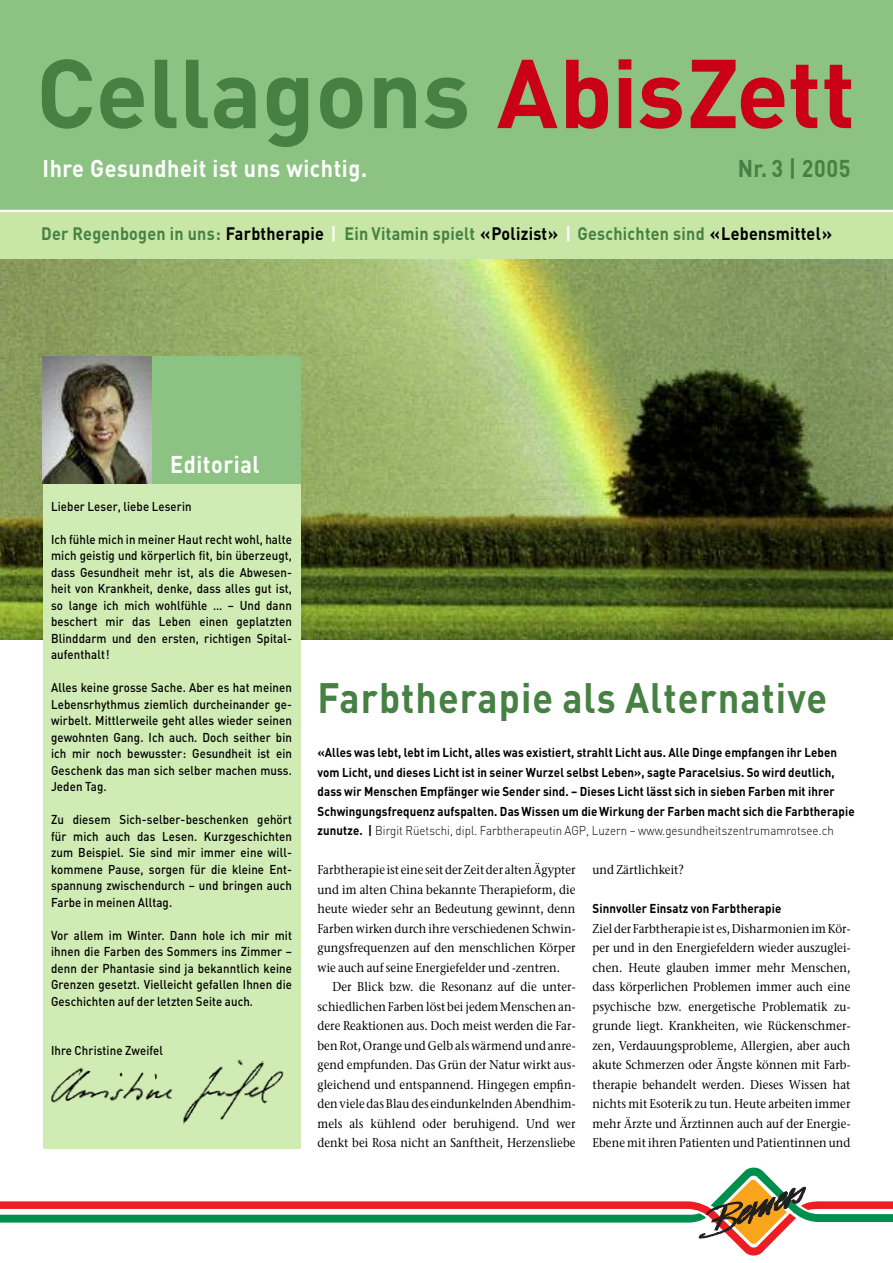
<style>
.page{position:relative;width:893px;height:1263px;background:#fff}
.page>*{position:absolute;margin:0;border:0;box-sizing:border-box;transform-origin:0 0}
.t1{font:700 96px "DIN";color:#468143}
.t2{font:700 42px "DIN";letter-spacing:.025em;color:#468143;scale:.9 1}
.t3{font:700 24px "DIN";letter-spacing:.025em;color:#fff;scale:.9 1}
.t4{font:700 24px "DIN";letter-spacing:.025em;color:#468143;scale:.9 1}
.t5{font:700 17.85px "DIN";letter-spacing:.015em;color:#468143;scale:.9 1}
.t6{font:500 12.75px/19.5px "ITC Stone Serif";letter-spacing:.005em;color:#000;text-align:justify;scale:.9 1}
.t7{font:500 12.75px/16.5px "DIN";letter-spacing:.01em;color:#000;text-align:justify;scale:.9 1}
.t8{font:700 12.75px/19.5px "DIN";letter-spacing:.01em;color:#000;scale:.9 1}
.s1{color:#ca0016}
.s2{color:#000}
.s3{color:#fff}
.s4{font-weight:300}
</style>
<div class="page">
<div style="left:0;top:0;width:893px;height:259px;background:#8cc282"></div>
<div style="left:0;top:211px;width:893px;height:48px;background:#c8e7a7"></div>
<svg style="left:0;top:1167px;width:893px;height:89px"></svg>
<img style="left:0;top:259px;width:893px;height:381px">
<div style="left:43px;top:356px;width:257px;height:128px;background:#8cc282"></div>
<img style="left:43px;top:356px;width:109px;height:128px">
<div style="left:43px;top:484px;width:257px;height:664px;background:#d0ebb4"></div>
<hr style="left:0;top:210px;width:893px;height:2px;background:#fff">
<img style="left:51px;top:1060px;width:233px;height:65px">
<h1 class="t1" style="left:36px;top:39px;width:821px">Cellagons <span class="s1">AbisZett</span></h1>
<h3 class="t3" style="left:43px;top:154px;width:362px">Ihre Gesundheit ist uns wichtig.</h3>
<h3 class="t4" style="left:738px;top:154px;width:127px">Nr. 3 | 2005</h3>
<h3 class="t5" style="left:41px;top:223px;width:880px">Der Regenbogen in uns: <span class="s2">Farbtherapie</span> <span class="s3">|</span> Ein Vitamin spielt <span class="s2">«Polizist»</span> <span class="s3">|</span> Geschichten sind <span class="s2">«Lebensmittel»</span></h3>
<h3 class="t3" style="left:170px;top:451px;width:101px">Editorial</h3>
<p class="t7" style="left:51px;top:498px;width:158px">Lieber Leser, liebe Leserin</p>
<p class="t7" style="left:51px;top:531px;width:269px">Ich fühle mich in meiner Haut recht wohl, halte mich geistig und körperlich fit, bin überzeugt, dass Gesundheit mehr ist, als die Abwesen&shy;heit von Krankheit, denke, dass alles gut ist, so lange ich mich wohlfühle … – Und dann beschert mir das Leben einen geplatzten Blinddarm und den ersten, richtigen Spital&shy;aufenthalt!</p>
<p class="t7" style="left:51px;top:679px;width:269px">Alles keine grosse Sache. Aber es hat meinen Lebensrhythmus ziemlich durcheinander ge&shy;wirbelt. Mittlerweile geht alles wieder seinen gewohnten Gang. Ich auch. Doch seither bin ich mir noch bewusster: Gesundheit ist ein Geschenk das man sich selber machen muss.<br>Jeden Tag.</p>
<p class="t7" style="left:51px;top:811px;width:269px">Zu diesem Sich-selber-beschenken gehört für mich auch das Lesen. Kurzgeschichten zum Beispiel. Sie sind mir immer eine will&shy;kommene Pause, sorgen für die kleine Ent&shy;spannung zwischendurch – und bringen auch Farbe in meinen Alltag.</p>
<p class="t7" style="left:51px;top:927px;width:269px">Vor allem im Winter. Dann hole ich mir mit ihnen die Farben des Sommers ins Zimmer – denn der Phantasie sind ja bekanntlich keine Grenzen gesetzt. Vielleicht gefallen Ihnen die Geschichten auf der letzten Seite auch.</p>
<p class="t7" style="left:51px;top:1042px;width:126px">Ihre Christine Zweifel</p>
<h2 class="t2" style="left:317px;top:674px;width:568px">Farbtherapie als Alternative</h2>
<p class="t8" style="left:317px;top:743px;width:598px">«Alles was lebt, lebt im Licht, alles was existiert, strahlt Licht aus. Alle Dinge empfangen ihr Leben vom Licht, und dieses Licht ist in seiner Wurzel selbst Leben», sagte Paracelsius. So wird deutlich, dass wir Menschen Empfänger wie Sender sind. – Dieses Licht lässt sich in sieben Farben mit ihrer Schwingungsfrequenz aufspalten. Das Wissen um die Wirkung der Farben macht sich die Farbtherapie zunutze. | <span class="s4">Birgit Rüetschi, dipl. Farbtherapeutin AGP, Luzern – www.gesundheitszentrumamrotsee.ch</span></p>
<p class="t6" style="left:317px;top:861px;width:288px">Farbtherapie ist eine seitderZeitder altenÄgypter und im alten China bekannte Therapieform, die heute wieder sehr an Bedeutung gewinnt, denn Farben wirken durch ihre verschiedenen Schwin&shy;gungsfrequenzen auf den menschlichen Körper wie auch auf seine Energiefelder und -zentren.</p>
<p class="t6" style="left:317px;top:978px;width:288px;text-indent:15px">Der Blick bzw. die Resonanz auf die unter&shy;schiedlichen Farben löst bei jedem Menschen an&shy;dere Reaktionen aus. Doch meist werden die Far&shy;ben Rot, Orange und Gelb als wärmend und anre&shy;gend empfunden. Das Grün der Natur wirkt aus&shy;gleichend und entspannend. Hingegen empfin&shy;denviele das Blau des eindunkelndenAbendhim&shy;mels als kühlend oder beruhigend. Und wer denkt bei Rosa nicht an Sanftheit, Herzensliebe</p>
<p class="t6" style="left:592px;top:861px;width:103px">und Zärtlichkeit?</p>
<p class="t8" style="left:592px;top:899px;width:211px">Sinnvoller Einsatz von Farbtherapie</p>
<p class="t6" style="left:592px;top:920px;width:288px">Zielder Farbtherapie ist es,DisharmonienimKör&shy;per und in den Energiefeldern wieder auszuglei&shy;chen. Heute glauben immer mehr Menschen, dass körperlichen Problemen immer auch eine psychische bzw. energetische Problematik zu&shy;grunde liegt. Krankheiten, wie Rückenschmer&shy;zen, Verdauungsprobleme, Allergien, aber auch akute Schmerzen oder Ängste können mit Farb&shy;therapie behandelt werden. Dieses Wissen hat nichts mit Esoterik zu tun. Heute arbeiten immer mehr Ärzte und Ärztinnen auch auf der Energie-Ebene mit ihren Patienten und Patientinnen und</p>
</div>
